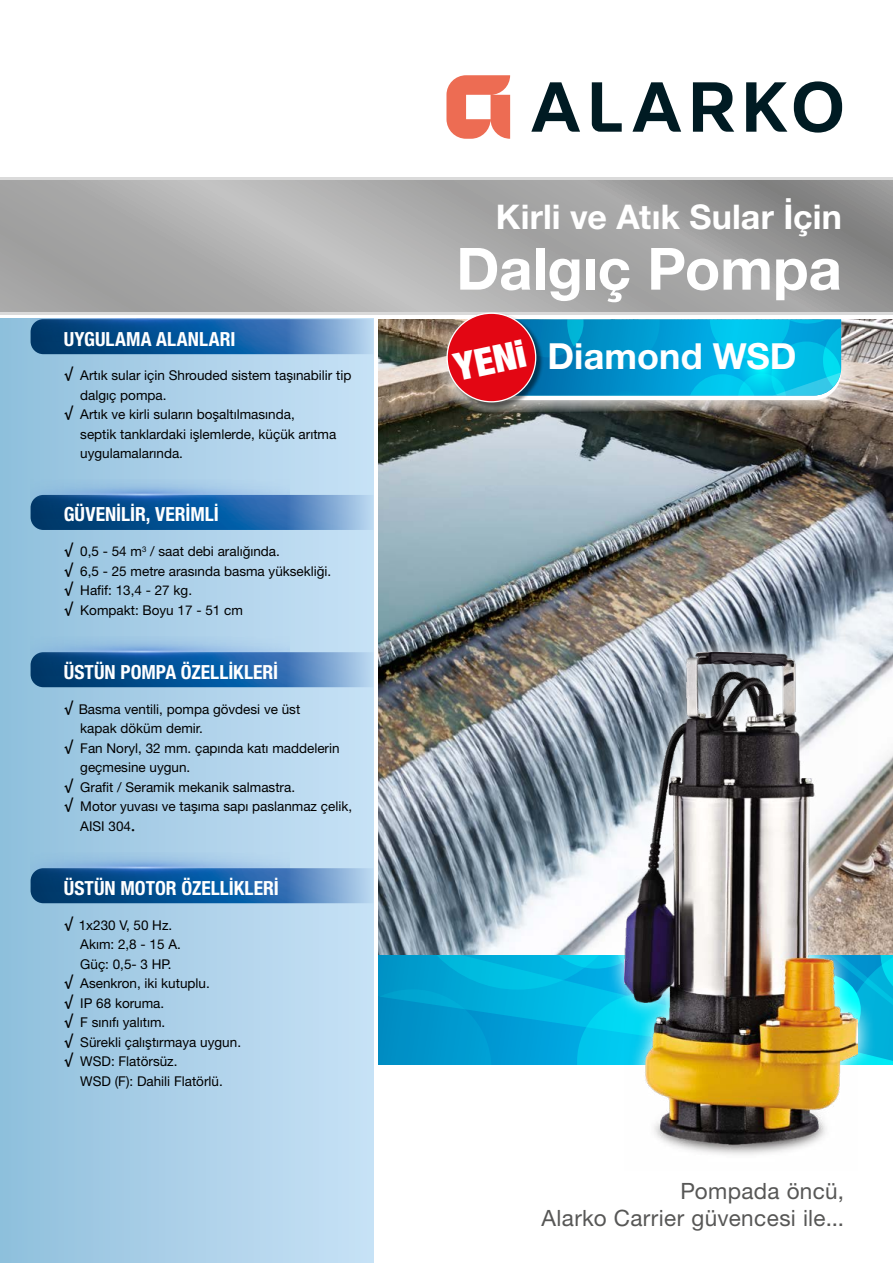
<style>
.page{position:relative;width:893px;height:1263px;background:#fff}
.page>*{position:absolute;margin:0;border:0;box-sizing:border-box;transform-origin:0 0}
.t1{font:700 58.35px "Helvetica Neue LT Pro";letter-spacing:-.005em;color:#fff}
.t2{font:900 condensed 38.55px "Helvetica Neue LT Pro";color:#fff}
.t3{font:700 36px "Helvetica Neue LT Pro";letter-spacing:.005em;color:#fff}
.t4{font:700 34.05px "Helvetica Neue LT Pro";letter-spacing:.005em;color:#fff}
.t5{font:22.5px/27px "Helvetica Neue LT Pro";letter-spacing:.015em;color:#575756;text-align:right}
.t6{font:700 condensed 19.5px "Helvetica Neue LT Pro";color:#fff}
.t7{font:13.5px/19.5px "Helvetica Neue LT Pro";color:#000}
.s1{font-family:"PF Agora Sans Pro";font-weight:500;font-size:18px}
</style>
<div class="page">
<div style="left:0;top:319px;width:374px;height:944px;background:linear-gradient(to right,#8fbfdc,#c8e2f6)"></div>
<svg style="left:378px;top:954px;width:515px;height:111px;background:#01a8d8"></svg>
<svg style="left:0;top:180px;width:893px;height:133px;background:#a7a6a6"></svg>
<hr style="left:0;top:177px;width:893px;height:3px;background:#dadada">
<hr style="left:0;top:313px;width:893px;height:2px;background:#dadada">
<svg style="left:531px;top:82px;width:49px;height:50px"></svg>
<svg style="left:632px;top:82px;width:49px;height:50px"></svg>
<svg style="left:592px;top:82px;width:30px;height:50px"></svg>
<svg style="left:693px;top:82px;width:41px;height:50px"></svg>
<svg style="left:746px;top:82px;width:41px;height:50px"></svg>
<svg style="left:794px;top:81px;width:48px;height:52px"></svg>
<svg style="left:446px;top:75px;width:64px;height:64px"></svg>
<img style="left:31px;top:495px;width:343px;height:35px">
<img style="left:31px;top:319px;width:343px;height:35px">
<img style="left:31px;top:652px;width:343px;height:35px">
<img style="left:31px;top:868px;width:343px;height:35px">
<img style="left:31px;top:479px;width:258px;height:39px">
<img style="left:31px;top:319px;width:258px;height:23px">
<img style="left:31px;top:636px;width:258px;height:39px">
<img style="left:31px;top:852px;width:258px;height:39px">
<img style="left:379px;top:319px;width:514px;height:635px">
<svg style="left:422px;top:309px;width:433px;height:105px"></svg>
<svg style="left:543px;top:319px;width:298px;height:81px;background:#10acda"></svg>
<div style="left:447px;top:313px;width:96px;height:96px;background:#000;opacity:.5"></div>
<div style="left:447px;top:313px;width:89px;height:89px;background:#e30613;border-radius:50%"></div>
<img style="left:607px;top:635px;width:268px;height:430px">
<img style="left:624px;top:652px;width:233px;height:503px">
<h3 class="t6" style="left:64px;top:327px;width:173px">UYGULAMA ALANLARI</h3>
<p class="t7" style="left:64px;top:365px;width:289px"><span class="s1">√</span> Artık sular için Shrouded sistem taşınabilir tip</p>
<p class="t7" style="left:80px;top:385px;width:88px">dalgıç pompa.</p>
<p class="t7" style="left:64px;top:404px;width:233px"><span class="s1">√</span> Artık ve kirli suların boşaltılmasında,</p>
<p class="t7" style="left:80px;top:424px;width:258px">septik tanklardaki işlemlerde, küçük arıtma</p>
<p class="t7" style="left:80px;top:443px;width:104px">uygulamalarında.</p>
<h3 class="t6" style="left:64px;top:502px;width:157px">GÜVENİLİR, VERİMLİ</h3>
<p class="t7" style="left:64px;top:541px;width:269px"><span class="s1">√</span> 0,5 - 54 m<sup>3</sup> / saat debi aralığında.<br><span class="s1">√</span> 6,5 - 25 metre arasında basma yüksekliği. <span class="s1">√</span> Hafif: 13,4 - 27 kg.<br><span class="s1">√</span> Kompakt: Boyu 17 - 51 cm</p>
<h3 class="t6" style="left:64px;top:661px;width:216px">ÜSTÜN POMPA ÖZELLİKLERİ</h3>
<p class="t7" style="left:64px;top:699px;width:238px"><span class="s1">√</span> Basma ventili, pompa gövdesi ve üst</p>
<p class="t7" style="left:80px;top:718px;width:124px">kapak döküm demir.</p>
<p class="t7" style="left:64px;top:738px;width:277px"><span class="s1">√</span> Fan Noryl, 32 mm. çapında katı maddelerin</p>
<p class="t7" style="left:80px;top:757px;width:112px">geçmesine uygun.</p>
<p class="t7" style="left:64px;top:777px;width:233px"><span class="s1">√</span> Grafit / Seramik mekanik salmastra.</p>
<p class="t7" style="left:64px;top:796px;width:290px"><span class="s1">√</span> Motor yuvası ve taşıma sapı paslanmaz çelik,</p>
<p class="t7" style="left:80px;top:816px;width:56px">AISI 304<span class="s1">.</span></p>
<h3 class="t6" style="left:64px;top:876px;width:217px">ÜSTÜN MOTOR ÖZELLİKLERİ</h3>
<p class="t7" style="left:64px;top:915px;width:110px"><span class="s1">√</span> 1x230 V, 50 Hz.</p>
<p class="t7" style="left:80px;top:934px;width:102px">Akım: 2,8 - 15 A.</p>
<p class="t7" style="left:80px;top:954px;width:93px">Güç: 0,5- 3 HP.</p>
<p class="t7" style="left:64px;top:973px;width:148px"><span class="s1">√</span> Asenkron, iki kutuplu.</p>
<p class="t7" style="left:64px;top:993px;width:102px"><span class="s1">√</span> IP 68 koruma.</p>
<p class="t7" style="left:64px;top:1012px;width:103px"><span class="s1">√</span> F sınıfı yalıtım.</p>
<p class="t7" style="left:64px;top:1032px;width:179px"><span class="s1">√</span> Sürekli çalıştırmaya uygun.</p>
<p class="t7" style="left:64px;top:1051px;width:115px"><span class="s1">√</span> WSD: Flatörsüz.</p>
<p class="t7" style="left:80px;top:1071px;width:144px">WSD (F): Dahili Flatörlü.</p>
<h3 class="t4" style="left:496px;top:195px;width:347px">Kirli ve Atık Sular İçin</h3>
<h1 class="t1" style="left:456px;top:232px;width:387px">Dalgıç Pompa</h1>
<h2 class="t2" style="left:450px;top:345px;width:73px;rotate:-12deg">YENi</h2>
<h3 class="t3" style="left:547px;top:334px;width:251px">Diamond WSD</h3>
<h3 class="t5" style="left:541px;top:1177px;width:304px">Pompada öncü,<br>Alarko Carrier güvencesi ile...</h3>
</div>
